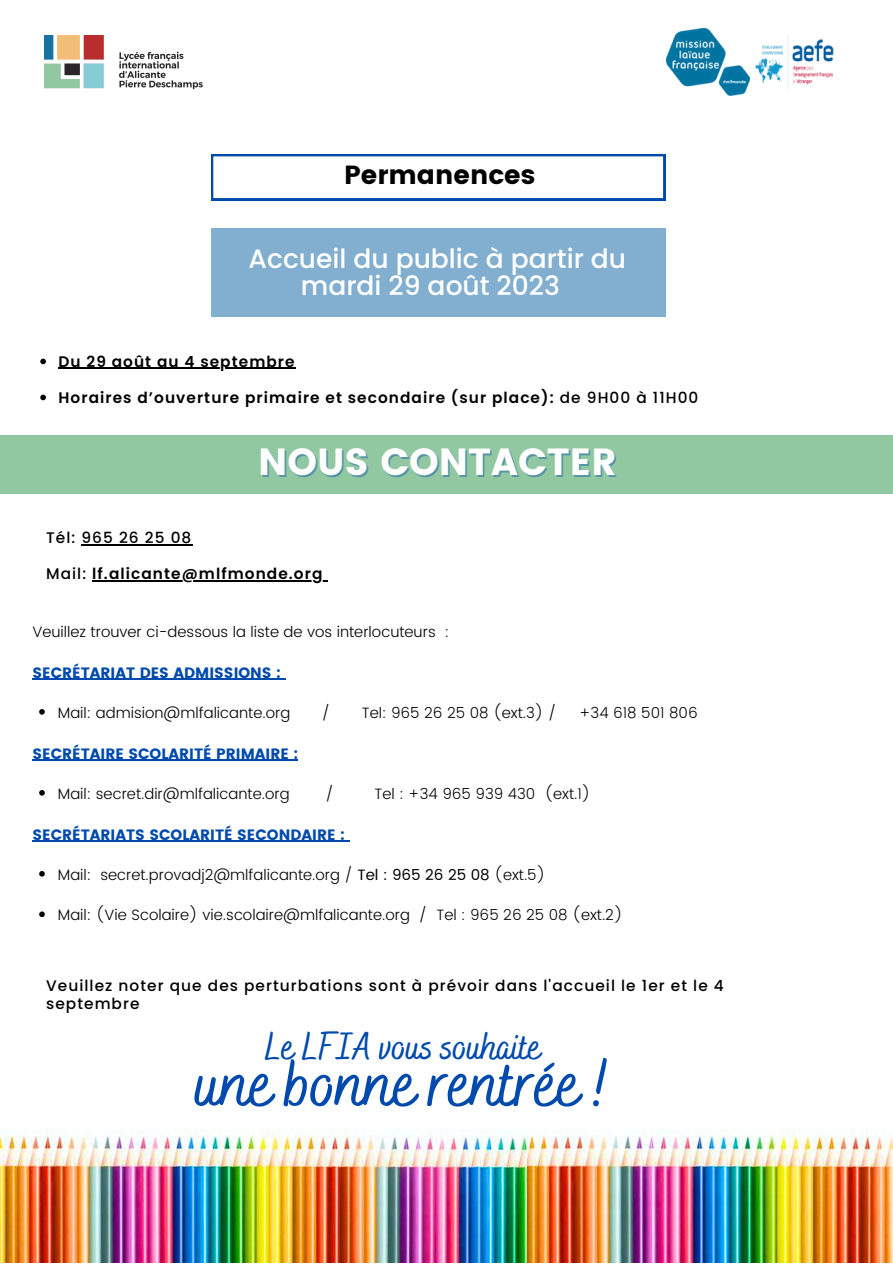
<style>
.page{position:relative;width:893px;height:1264px;background:#fff}
.page>*{position:absolute;margin:0;border:0;box-sizing:border-box;transform-origin:0 0}
.t1{font:500 68.1px "Bakerie Smooth";letter-spacing:-.01em;color:#004aad}
.t2{font:500 38.1px "Bakerie Smooth";letter-spacing:-.01em;color:#004aad}
.t3{font:37.65px "Poppins";color:#fff}
.t4{font:500 26.55px "Poppins";color:#fff}
.t5{font:26.25px "Poppins";color:#000}
.t6{font:600 15.3px "Poppins";letter-spacing:.07em;color:#000}
.t7{font:500 15.3px/18px "Poppins";letter-spacing:.07em;color:#000}
.t8{font:300 15px "Poppins";color:#000}
.t9{font:15px "Poppins";color:#004aad}
.s1{font-weight:500}
.s2{font-weight:400}
</style>
<div class="page">
<img style="left:44px;top:35px;width:159px;height:54px">
<img style="left:755px;top:35px;width:79px;height:53px">
<img style="left:666px;top:29px;width:84px;height:66px">
<div style="left:211px;top:229px;width:454px;height:88px;background:#82afcf"></div>
<div style="left:211px;top:154px;width:454px;height:47px;background:#004aad"></div>
<div style="left:213px;top:156px;width:451px;height:43px;background:#fff"></div>
<div style="left:0;top:435px;width:892px;height:58px;background:#91c8a2"></div>
<svg style="left:39px;top:709px;width:6px;height:5px"></svg>
<svg style="left:39px;top:790px;width:6px;height:5px"></svg>
<svg style="left:39px;top:871px;width:6px;height:5px"></svg>
<svg style="left:39px;top:911px;width:6px;height:6px"></svg>
<hr style="left:32px;top:678px;width:249px;height:1px;background:#004aad">
<hr style="left:32px;top:759px;width:266px;height:1px;background:#004aad">
<hr style="left:32px;top:840px;width:303px;height:1px;background:#004aad">
<svg style="left:335px;top:840px;width:14px;height:1px"></svg>
<img style="left:0;top:1129px;width:892px;height:133px">
<svg style="left:40px;top:358px;width:6px;height:6px"></svg>
<hr style="left:58px;top:367px;width:238px;height:2px;background:#000">
<svg style="left:40px;top:394px;width:6px;height:6px"></svg>
<hr style="left:81px;top:544px;width:111px;height:1px;background:#000">
<hr style="left:92px;top:580px;width:231px;height:1px;background:#000">
<p class="t5" style="left:344px;top:160px;width:193px">Permanences</p>
<p class="t4" style="left:248px;top:240px;width:379px">Accueil du public à partir du</p>
<p class="t4" style="left:301px;top:266px;width:261px">mardi 29 août 2023</p>
<p class="t6" style="left:58px;top:350px;width:237px">Du 29 août au 4 septembre</p>
<p class="t6" style="left:58px;top:386px;width:641px">Horaires d’ouverture primaire et secondaire (sur place): <span class="s1">de 9H00 à 11H00</span></p>
<p class="t3" style="left:258px;top:440px;width:360px">NOUS CONTACTER</p>
<p class="t7" style="left:46px;top:528px;width:147px">Tél: 965 26 25 08</p>
<p class="t6" style="left:46px;top:563px;width:278px"><span class="s1">Mail:</span> lf.alicante@mlfmonde.org</p>
<p class="t8" style="left:32px;top:623px;width:418px">Veuillez trouver ci-dessous la liste de vos interlocuteurs :</p>
<p class="t9" style="left:32px;top:663px;width:250px">SECRÉTARIAT DES ADMISSIONS :</p>
<p class="t8" style="left:58px;top:704px;width:234px">Mail: admision@mlfalicante.org</p>
<p class="t8" style="left:322px;top:704px;width:10px">/</p>
<p class="t8" style="left:362px;top:704px;width:196px">Tel: 965 26 25 08 (ext.3) /</p>
<p class="t8" style="left:579px;top:704px;width:120px">+34 618 501 806</p>
<p class="t9" style="left:32px;top:744px;width:267px">SECRÉTAIRE SCOLARITÉ PRIMAIRE :</p>
<p class="t8" style="left:58px;top:785px;width:233px">Mail: secret.dir@mlfalicante.org</p>
<p class="t8" style="left:325px;top:785px;width:10px">/</p>
<p class="t8" style="left:374px;top:785px;width:217px">Tel : +34 965 939 430 (ext.1)</p>
<p class="t9" style="left:32px;top:825px;width:314px">SECRÉTARIATS SCOLARITÉ SECONDAIRE :</p>
<p class="t8" style="left:58px;top:866px;width:489px">Mail: secret.provadj2@mlfalicante.org / <span class="s2">Tel : 965 26 25 08</span> (ext.5)</p>
<p class="t8" style="left:58px;top:906px;width:566px">Mail: (Vie Scolaire) vie.scolaire@mlfalicante.org / Tel : 965 26 25 08 (ext.2)</p>
<p class="t7" style="left:46px;top:977px;width:679px">Veuillez noter que des perturbations sont à prévoir dans l'accueil le 1er et le 4 septembre</p>
<p class="t2" style="left:264px;top:1024px;width:278px">Le LFIA vous souhaite</p>
<p class="t1" style="left:195px;top:1043px;width:417px">une bonne rentrée !</p>
</div>
